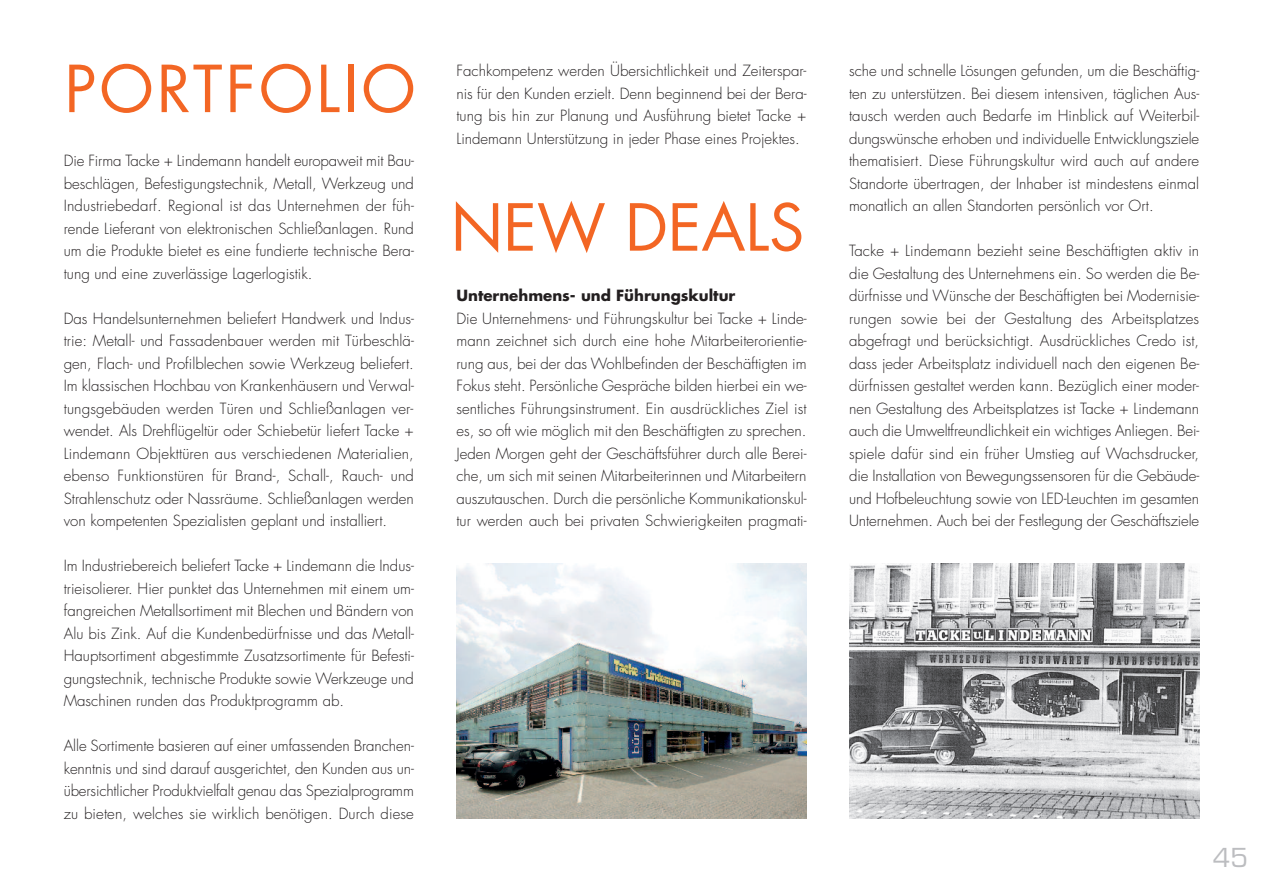
<style>
.page{position:relative;width:1263px;height:893px;background:#fff}
.page>*{position:absolute;margin:0;border:0;box-sizing:border-box;transform-origin:0 0}
.t1{font:63px "Futura";letter-spacing:.04em;color:#f36624}
.t2{font:63px "Futura";color:#f36624}
.t3{font:25.5px "Eurostile";color:#bcbdc0}
.t4{font:300 15px/22.5px "Futura";color:#231f20;text-align:justify}
.t5{font:700 15px "Futura";color:#231f20}
</style>
<div class="page">
<img style="left:849px;top:564px;width:350px;height:254px">
<img style="left:457px;top:564px;width:349px;height:254px">
<h1 class="t1" style="left:64px;top:60px;width:353px">PORTFOLIO</h1>
<p class="t4" style="left:64px;top:151px;width:352px">Die Firma Tacke + Lindemann handelt europaweit mit Bau&shy;beschlägen, Befestigungstechnik, Metall, Werkzeug und Industriebedarf. Regional ist das Unternehmen der füh&shy;rende Lieferant von elektronischen Schließanlagen. Rund um die Produkte bietet es eine fundierte technische Bera&shy;tung und eine zuverlässige Lagerlogistik.</p>
<p class="t4" style="left:64px;top:308px;width:352px">Das Handelsunternehmen beliefert Handwerk und Indus&shy;trie: Metall- und Fassadenbauer werden mit Türbeschlä&shy;gen, Flach- und Profilblechen sowie Werkzeug beliefert.<br>Im klassischen Hochbau von Krankenhäusern und Verwal&shy;tungsgebäuden werden Türen und Schließanlagen ver&shy;wendet. Als Drehflügeltür oder Schiebetür liefert Tacke + Lindemann Objekttüren aus verschiedenen Materialien, ebenso Funktionstüren für Brand-, Schall-, Rauch- und Strahlenschutz oder Nassräume. Schließanlagen werden von kompetenten Spezialisten geplant und installiert.</p>
<p class="t4" style="left:64px;top:556px;width:352px">Im Industriebereich beliefert Tacke + Lindemann die Indus&shy;trieisolierer. Hier punktet das Unternehmen mit einem um&shy;fangreichen Metallsortiment mit Blechen und Bändern von Alu bis Zink. Auf die Kundenbedürfnisse und das Metall-Hauptsortiment abgestimmte Zusatzsortimente für Befesti&shy;gungstechnik, technische Produkte sowie Werkzeuge und Maschinen runden das Produktprogramm ab.</p>
<p class="t4" style="left:64px;top:736px;width:352px">Alle Sortimente basieren auf einer umfassenden Branchen&shy;kenntnis und sind darauf ausgerichtet, den Kunden aus un&shy;übersichtlicher Produktvielfalt genau das Spezialprogramm zu bieten, welches sie wirklich benötigen. Durch diese</p>
<p class="t4" style="left:456px;top:61px;width:352px">Fachkompetenz werden Übersichtlichkeit und Zeiterspar&shy;nis für den Kunden erzielt. Denn beginnend bei der Bera&shy;tung bis hin zur Planung und Ausführung bietet Tacke + Lindemann Unterstützung in jeder Phase eines Projektes.</p>
<h1 class="t2" style="left:451px;top:199px;width:355px">NEW DEALS</h1>
<p class="t5" style="left:456px;top:289px;width:280px">Unternehmens- und Führungskultur</p>
<p class="t4" style="left:456px;top:308px;width:352px">Die Unternehmens- und Führungskultur bei Tacke + Linde&shy;mann zeichnet sich durch eine hohe Mitarbeiterorientie&shy;rung aus, bei der das Wohlbefinden der Beschäftigten im Fokus steht. Persönliche Gespräche bilden hierbei ein we&shy;sentliches Führungsinstrument. Ein ausdrückliches Ziel ist es, so oft wie möglich mit den Beschäftigten zu sprechen.<br>Jeden Morgen geht der Geschäftsführer durch alle Berei&shy;che, um sich mit seinen Mitarbeiterinnen und Mitarbeitern auszutauschen. Durch die persönliche Kommunikationskul&shy;tur werden auch bei privaten Schwierigkeiten pragmati-</p>
<p class="t4" style="left:849px;top:61px;width:352px">sche und schnelle Lösungen gefunden, um die Beschäftig&shy;ten zu unterstützen. Bei diesem intensiven, täglichen Aus&shy;tausch werden auch Bedarfe im Hinblick auf Weiterbil&shy;dungswünsche erhoben und individuelle Entwicklungsziele thematisiert. Diese Führungskultur wird auch auf andere Standorte übertragen, der Inhaber ist mindestens einmal monatlich an allen Standorten persönlich vor Ort.</p>
<p class="t4" style="left:849px;top:241px;width:352px">Tacke + Lindemann bezieht seine Beschäftigten aktiv in die Gestaltung des Unternehmens ein. So werden die Be&shy;dürfnisse und Wünsche der Beschäftigten bei Modernisie&shy;rungen sowie bei der Gestaltung des Arbeitsplatzes abgefragt und berücksichtigt. Ausdrückliches Credo ist, dass jeder Arbeitsplatz individuell nach den eigenen Be&shy;dürfnissen gestaltet werden kann. Bezüglich einer moder&shy;nen Gestaltung des Arbeitsplatzes ist Tacke + Lindemann auch die Umweltfreundlichkeit ein wichtiges Anliegen. Bei&shy;spiele dafür sind ein früher Umstieg auf Wachsdrucker, die Installation von Bewegungssensoren für die Gebäude&shy;und Hofbeleuchtung sowie von LED-Leuchten im gesamten Unternehmen. Auch bei der Festlegung der Geschäftsziele</p>
<h2 class="t3" style="left:1213px;top:848px;width:37px">45</h2>
</div>
